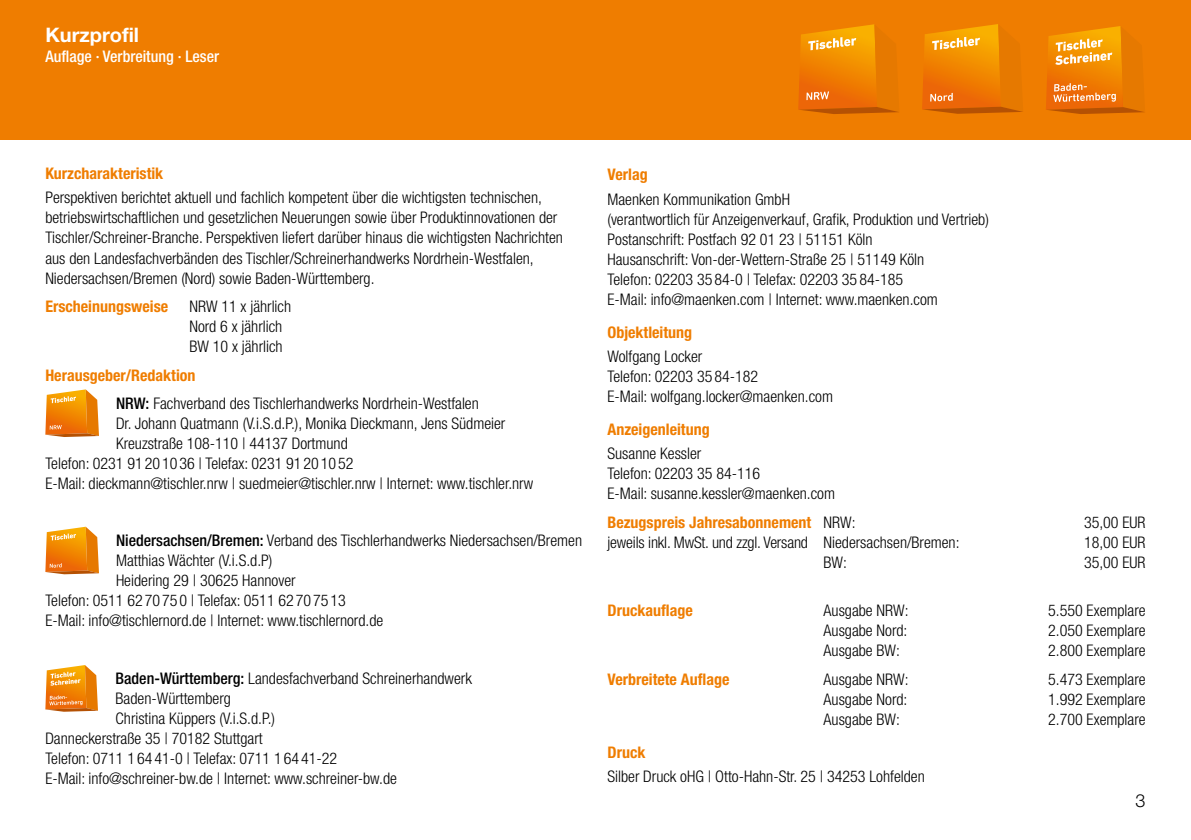
<style>
.page{position:relative;width:1191px;height:840px;background:#fff}
.page>*{position:absolute;margin:0;border:0;box-sizing:border-box;transform-origin:0 0}
.t1{font:700 20px "Helvetica Neue LT Pro";color:#fff}
.t2{font:300 18px "Helvetica Neue LT Pro";color:#000}
.t3{font:300 condensed 16px/20px "Helvetica Neue LT Std";color:#000}
.t4{font:700 condensed 16px "Helvetica Neue LT Std";color:#ef7d00}
.t5{font:500 condensed 16px "Helvetica Neue LT Std";color:#fff}
.s1{font-weight:700;color:#ef7d00}
.s2{font-weight:500}
.s3{font-weight:300;color:#000}
</style>
<div class="page">
<div style="left:0;top:0;width:1191px;height:139px;background:#ef7d00"></div>
<svg style="left:922px;top:24px;width:101px;height:90px"></svg>
<svg style="left:1046px;top:26px;width:99px;height:88px"></svg>
<svg style="left:798px;top:24px;width:101px;height:90px"></svg>
<svg style="left:45px;top:526px;width:54px;height:48px;background:#ee942b"></svg>
<svg style="left:45px;top:389px;width:54px;height:48px;background:#ee942b"></svg>
<svg style="left:45px;top:665px;width:53px;height:46px;background:#ef9834"></svg>
<p class="t1" style="left:45px;top:23px;width:95px">Kurzprofil</p>
<p class="t5" style="left:45px;top:47px;width:175px">Auflage · Verbreitung · Leser</p>
<p class="t4" style="left:45px;top:163px;width:119px">Kurzcharakteristik</p>
<p class="t3" style="left:45px;top:187px;width:519px">Perspektiven berichtet aktuell und fachlich kompetent über die wichtigsten technischen, betriebswirtschaftlichen und gesetzlichen Neuerungen sowie über Produktinnovationen der Tischler/Schreiner-Branche. Perspektiven liefert darüber hinaus die wichtigsten Nachrichten aus den Landesfachverbänden des Tischler/Schreinerhandwerks Nordrhein-Westfalen, Niedersachsen/Bremen (Nord) sowie Baden-Württemberg.</p>
<p class="t4" style="left:45px;top:296px;width:124px">Erscheinungsweise</p>
<p class="t3" style="left:189px;top:296px;width:103px">NRW 11 x jährlich<br>Nord 6 x jährlich<br>BW 10 x jährlich</p>
<p class="t3" style="left:116px;top:360px;width:364px;line-height:28.6px;text-indent:-71px"><span class="s1">Herausgeber/Redaktion<br></span><span class="s2">NRW:</span> Fachverband des Tischlerhandwerks Nordrhein-Westfalen</p>
<p class="t3" style="left:116px;top:413px;width:391px">Dr. Johann Quatmann (V.i.S.d.P.), Monika Dieckmann, Jens Südmeier</p>
<p class="t3" style="left:116px;top:433px;width:233px">Kreuzstraße 108-110 | 44137 Dortmund</p>
<p class="t3" style="left:45px;top:453px;width:310px">Telefon: 0231 91 20 10 36 | Telefax: 0231 91 20 10 52</p>
<p class="t3" style="left:45px;top:473px;width:489px">E-Mail: dieckmann@tischler.nrw | suedmeier@tischler.nrw | Internet: www.tischler.nrw</p>
<p class="t3" style="left:116px;top:530px;width:467px"><span class="s2">Niedersachsen/Bremen:</span> Verband des Tischlerhandwerks Niedersachsen/Bremen</p>
<p class="t3" style="left:116px;top:550px;width:158px">Matthias Wächter (V.i.S.d.P)</p>
<p class="t3" style="left:116px;top:570px;width:181px">Heidering 29 | 30625 Hannover</p>
<p class="t3" style="left:45px;top:590px;width:302px">Telefon: 0511 62 70 75 0 | Telefax: 0511 62 70 75 13</p>
<p class="t3" style="left:45px;top:610px;width:339px">E-Mail: info@tischlernord.de | Internet: www.tischlernord.de</p>
<p class="t3" style="left:116px;top:667px;width:358px"><span class="s2">Baden-Württemberg:</span> Landesfachverband Schreinerhandwerk</p>
<p class="t3" style="left:116px;top:687px;width:117px">Baden-Württemberg</p>
<p class="t3" style="left:116px;top:707px;width:161px">Christina Küppers (V.i.S.d.P.)</p>
<p class="t3" style="left:45px;top:727px;width:219px">Danneckerstraße 35 | 70182 Stuttgart</p>
<p class="t3" style="left:45px;top:747px;width:293px">Telefon: 0711 1 64 41-0 | Telefax: 0711 1 64 41-22</p>
<p class="t3" style="left:45px;top:767px;width:353px">E-Mail: info@schreiner-bw.de | Internet: www.schreiner-bw.de</p>
<p class="t4" style="left:607px;top:165px;width:42px">Verlag</p>
<p class="t3" style="left:607px;top:189px;width:383px">Maenken Kommunikation GmbH<br>(verantwortlich für Anzeigenverkauf, Grafik, Produktion und Vertrieb)<br>Postanschrift: Postfach 92 01 23 | 51151 Köln<br>Hausanschrift: Von-der-Wettern-Straße 25 | 51149 Köln<br>Telefon: 02203 35 84-0 | Telefax: 02203 35 84-185<br>E-Mail: info@maenken.com | Internet: www.maenken.com</p>
<p class="t4" style="left:607px;top:322px;width:86px">Objektleitung</p>
<p class="t3" style="left:607px;top:346px;width:227px">Wolfgang Locker<br>Telefon: 02203 35 84-182<br>E-Mail: wolfgang.locker@maenken.com</p>
<p class="t4" style="left:607px;top:419px;width:104px">Anzeigenleitung</p>
<p class="t3" style="left:607px;top:443px;width:229px">Susanne Kessler<br>Telefon: 02203 35 84-116<br>E-Mail: susanne.kessler@maenken.com</p>
<p class="t4" style="left:607px;top:512px;width:249px">Bezugspreis Jahresabonnement <span class="s3">NRW:</span></p>
<p class="t3" style="left:1084px;top:511px;width:63px">35,00 EUR</p>
<p class="t3" style="left:607px;top:531px;width:353px">jeweils inkl. MwSt. und zzgl. Versand Niedersachsen/Bremen:</p>
<p class="t3" style="left:1084px;top:531px;width:63px">18,00 EUR</p>
<p class="t3" style="left:823px;top:551px;width:25px">BW:</p>
<p class="t3" style="left:1084px;top:551px;width:63px">35,00 EUR</p>
<p class="t4" style="left:607px;top:600px;width:87px">Druckauflage</p>
<p class="t3" style="left:823px;top:600px;width:86px">Ausgabe NRW:</p>
<p class="t3" style="left:1048px;top:600px;width:99px">5.550 Exemplare</p>
<p class="t3" style="left:823px;top:620px;width:85px">Ausgabe Nord:</p>
<p class="t3" style="left:1048px;top:620px;width:99px">2.050 Exemplare</p>
<p class="t3" style="left:823px;top:640px;width:78px">Ausgabe BW:</p>
<p class="t3" style="left:1048px;top:640px;width:99px">2.800 Exemplare</p>
<p class="t4" style="left:607px;top:669px;width:123px">Verbreitete Auflage</p>
<p class="t3" style="left:823px;top:668px;width:86px">Ausgabe NRW:</p>
<p class="t3" style="left:1048px;top:668px;width:99px">5.473 Exemplare</p>
<p class="t3" style="left:823px;top:688px;width:85px">Ausgabe Nord:</p>
<p class="t3" style="left:1048px;top:688px;width:99px">1.992 Exemplare</p>
<p class="t3" style="left:823px;top:708px;width:78px">Ausgabe BW:</p>
<p class="t3" style="left:1048px;top:708px;width:99px">2.700 Exemplare</p>
<p class="t4" style="left:607px;top:741px;width:39px">Druck</p>
<p class="t3" style="left:607px;top:765px;width:319px">Silber Druck oHG | Otto-Hahn-Str. 25 | 34253 Lohfelden</p>
<p class="t2" style="left:1135px;top:789px;width:12px">3</p>
</div>
